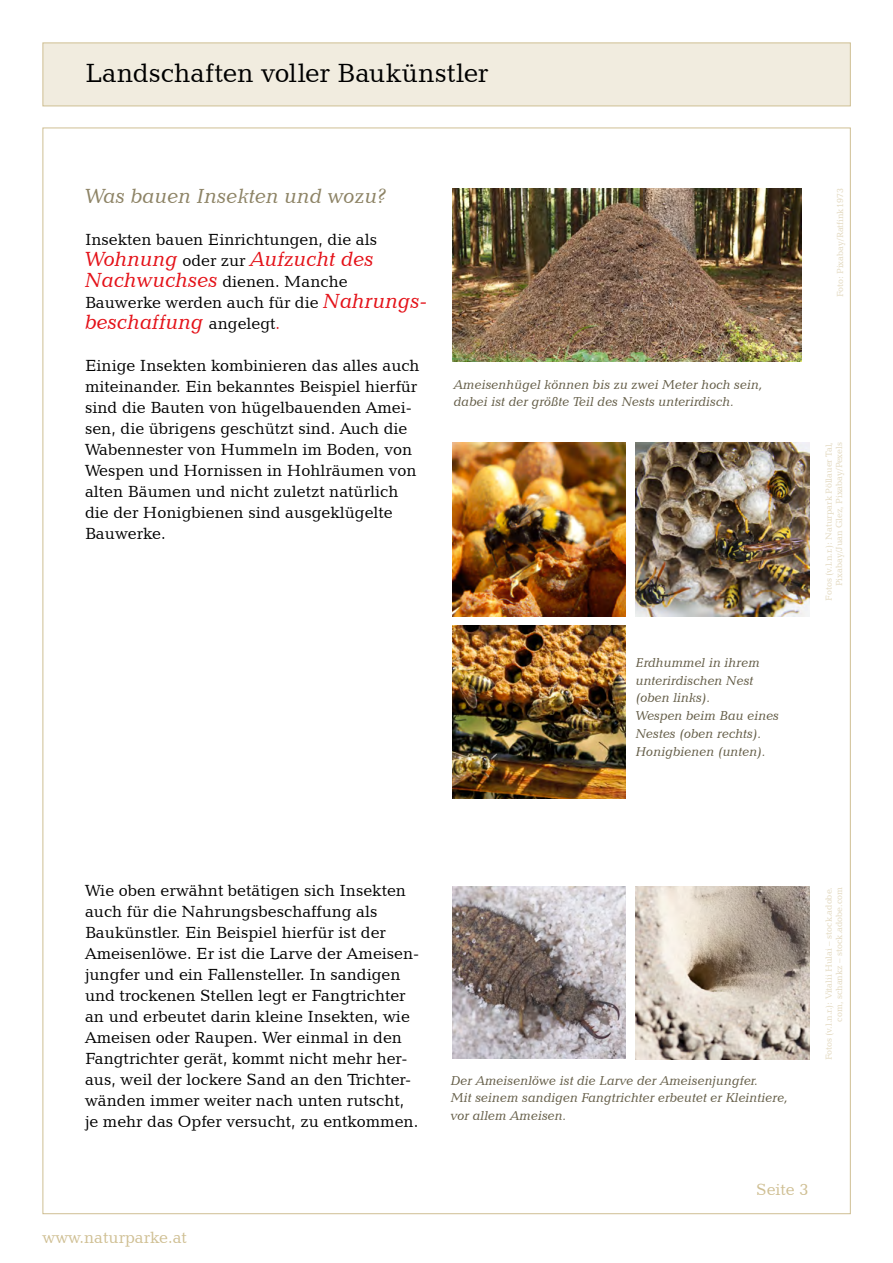
<style>
.page{position:relative;width:893px;height:1263px;background:#fff}
.page>*{position:absolute;margin:0;border:0;box-sizing:border-box;transform-origin:0 0}
.t1{font:27px "Candida BT";letter-spacing:-.005em;color:#000}
.t2{font:italic 21px "Candida BT";color:#e41118}
.t3{font:italic 21px "Candida BT";color:#8d8365}
.t4{font:16.5px/21px "Candida BT";color:#000}
.t5{font:16.5px "Candida BT";color:#cfbf93}
.t6{font:italic 13.2px/17.7px "Candida BT";color:#635c46}
.t7{font:9px/10.5px "Candida BT";color:#e2d8be;text-align:right}
.s1{font-style:normal;font-size:16.5px;color:#000}
.s2{font-style:italic;font-size:21px;color:#e41118}
.s3{font-style:normal;font-size:16.5px}
</style>
<div class="page">
<div style="left:43px;top:43px;width:808px;height:63px;background:#f1ecdf;border:1px solid #cfbf93"></div>
<img style="left:636px;top:443px;width:173px;height:173px">
<img style="left:636px;top:886px;width:173px;height:173px">
<img style="left:452px;top:189px;width:350px;height:173px">
<img style="left:452px;top:443px;width:174px;height:173px">
<img style="left:452px;top:887px;width:174px;height:172px">
<img style="left:452px;top:625px;width:174px;height:174px">
<h1 class="t1" style="left:85px;top:56px;width:405px">Landschaften voller Baukünstler</h1>
<p class="t3" style="left:85px;top:183px;width:303px">Was bauen Insekten und wozu?</p>
<p class="t4" style="left:85px;top:229px;width:294px">Insekten bauen Einrichtungen, die als</p>
<p class="t2" style="left:85px;top:246px;width:290px">Wohnung <span class="s1">oder zur</span> Aufzucht des</p>
<p class="t4" style="left:85px;top:271px;width:344px"><span class="s2">Nachwuchses</span> dienen. Manche<br>Bauwerke werden auch für die <span class="s2">Nahrungs-</span></p>
<p class="t2" style="left:85px;top:309px;width:197px">beschaffung <span class="s1">angelegt</span><span class="s3">.</span></p>
<p class="t4" style="left:85px;top:355px;width:336px">Einige Insekten kombinieren das alles auch miteinander. Ein bekanntes Beispiel hierfür sind die Bauten von hügelbauenden Amei&shy;sen, die übrigens geschützt sind. Auch die Wabennester von Hummeln im Boden, von Wespen und Hornissen in Hohlräumen von alten Bäumen und nicht zuletzt natürlich die der Honigbienen sind ausgeklügelte Bauwerke.</p>
<p class="t6" style="left:454px;top:375px;width:310px">Ameisenhügel können bis zu zwei Meter hoch sein, dabei ist der größte Teil des Nests unterirdisch.</p>
<p class="t6" style="left:636px;top:653px;width:145px">Erdhummel in ihrem unterirdischen Nest (oben links).<br>Wespen beim Bau eines<br>Nestes (oben rechts).<br>Honigbienen (unten).</p>
<p class="t7" style="left:835px;top:297px;width:110px;rotate:-90deg">Foto: Pixabay/Ratfink1973</p>
<p class="t7" style="left:823px;top:600px;width:160px;rotate:-90deg">Fotos (v.l.n.r.): Naturpark Pöllauer Tal,<br>Pixabay/Juan Glez, Pixabay/Pexels</p>
<p class="t4" style="left:85px;top:880px;width:336px">Wie oben erwähnt betätigen sich Insekten auch für die Nahrungsbeschaffung als Baukünstler. Ein Beispiel hierfür ist der Ameisenlöwe. Er ist die Larve der Ameisen&shy;jungfer und ein Fallensteller. In sandigen und trockenen Stellen legt er Fangtrichter an und erbeutet darin kleine Insekten, wie Ameisen oder Raupen. Wer einmal in den Fangtrichter gerät, kommt nicht mehr her&shy;aus, weil der lockere Sand an den Trichter&shy;wänden immer weiter nach unten rutscht, je mehr das Opfer versucht, zu entkommen.</p>
<p class="t5" style="left:43px;top:1227px;width:146px">www.naturparke.at</p>
<p class="t6" style="left:451px;top:1071px;width:339px">Der Ameisenlöwe ist die Larve der Ameisenjungfer.<br>Mit seinem sandigen Fangtrichter erbeutet er Kleintiere, vor allem Ameisen.</p>
<p class="t7" style="left:823px;top:1060px;width:175px;rotate:-90deg">Fotos (v.l.n.r.): Vitalii Hulai – stock.adobe. com, schankz – stock.adobe.com</p>
<p class="t5" style="left:756px;top:1179px;width:54px">Seite 3</p>
</div>
